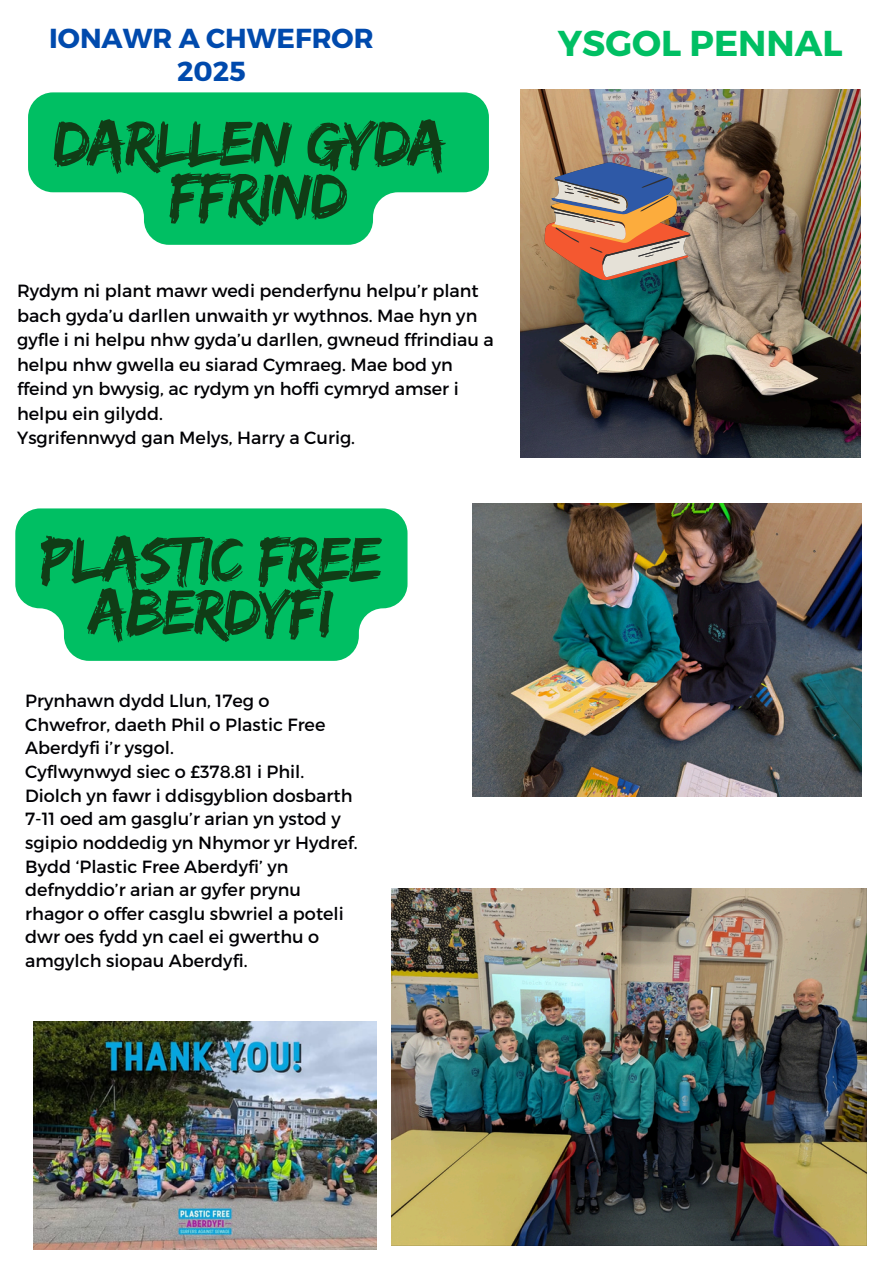
<style>
.page{position:relative;width:894px;height:1264px;background:#fff}
.page>*{position:absolute;margin:0;border:0;box-sizing:border-box;transform-origin:0 0}
.t1{font:65.85px/52.5px "Edo";letter-spacing:-.03em;color:#103d16;text-align:center}
.t2{font:700 36px "Montserrat";color:#00bf63}
.t3{font:700 27.45px "Montserrat";color:#004aad}
.t4{font:17.7px/23.7px "Montserrat";color:#010004}
</style>
<div class="page">
<img style="left:472px;top:503px;width:389px;height:293px">
<img style="left:520px;top:89px;width:340px;height:368px">
<img style="left:33px;top:1021px;width:343px;height:228px">
<img style="left:391px;top:888px;width:475px;height:357px">
<svg style="left:28px;top:92px;width:461px;height:153px;fill:#00bf63"></svg>
<svg style="left:15px;top:508px;width:392px;height:153px;background:#1ac573"></svg>
<img style="left:544px;top:162px;width:146px;height:118px">
<h1 class="t3" style="left:49px;top:20px;width:326px">IONAWR A CHWEFROR</h1>
<p class="t2" style="left:557px;top:19px;width:286px">YSGOL PENNAL</p>
<h1 class="t3" style="left:177px;top:53px;width:70px">2025</h1>
<h3 class="t1" style="left:53px;top:115px;width:395px">DARLLEN GYDA<br>FFRIND</h3>
<h2 class="t4" style="left:17px;top:277px;width:478px;line-height:24.6px">Rydym ni plant mawr wedi penderfynu helpu’r plant bach gyda’u darllen unwaith yr wythnos. Mae hyn yn gyfle i ni helpu nhw gyda’u darllen, gwneud ffrindiau a helpu nhw gwella eu siarad Cymraeg. Mae bod yn ffeind yn bwysig, ac rydym yn hoffi cymryd amser i helpu ein gilydd.</h2>
<p class="t4" style="left:17px;top:425px;width:339px">Ysgrifennwyd gan Melys, Harry a Curig.</p>
<p class="t1" style="left:41px;top:531px;width:343px">PLASTIC FREE<br>ABERDYFI</p>
<p class="t4" style="left:25px;top:688px;width:301px">Prynhawn dydd Llun, 17eg o<br>Chwefror, daeth Phil o Plastic Free<br>Aberdyfi i’r ysgol.</p>
<p class="t4" style="left:25px;top:759px;width:334px">Cyflwynwyd siec o £378.81 i Phil.<br>Diolch yn fawr i ddisgyblion dosbarth 7-11 oed am gasglu’r arian yn ystod y sgipio noddedig yn Nhymor yr Hydref.</p>
<h1 class="t4" style="left:25px;top:853px;width:320px">Bydd ‘Plastic Free Aberdyfi’ yn defnyddio’r arian ar gyfer prynu rhagor o offer casglu sbwriel a poteli dwr oes fydd yn cael ei gwerthu o amgylch siopau Aberdyfi.</h1>
</div>
